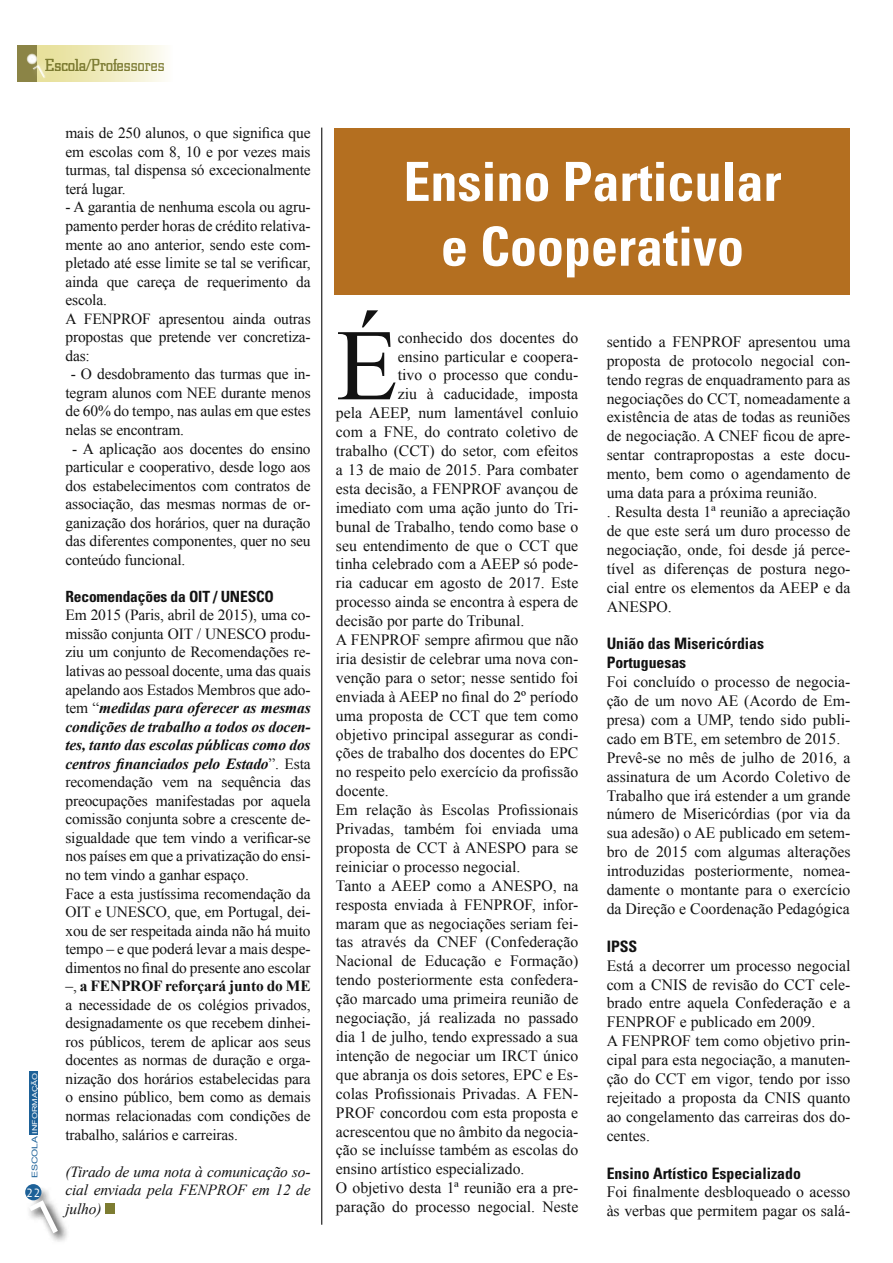
<style>
.page{position:relative;width:893px;height:1263px;background:#fff}
.page>*{position:absolute;margin:0;border:0;box-sizing:border-box;transform-origin:0 0}
.t1{font:101.4px "Times New Roman";color:#121212}
.t2{font:700 condensed 54px/64.8px "Univers";color:#fff;text-align:center}
.t3{font:18px "Civic";color:#7d7c31}
.t4{font:15.75px/18.9px "Times New Roman";color:#121212}
.t5{font:15.45px/18.6px "Times New Roman";letter-spacing:-.01em;color:#121212;text-align:justify}
.t6{font:italic 15.45px/18.6px "Times New Roman";letter-spacing:-.01em;color:#121212;text-align:justify}
.t7{font:12px "Andale Mono";color:#fff}
.t8{font:7.8px "Arial";color:#1d6198;scale:1.33 1}
.t9{font:6.75px "Arial";color:#fff;scale:1.33 1}
.s1{font-family:"Univers";font-weight:700;font-stretch:condensed}
.s2{font-weight:700;font-style:italic}
.s3{font-weight:700}
</style>
<div class="page">
<svg style="left:39px;top:1186px;width:28px;height:56px"></svg>
<svg style="left:29px;top:1189px;width:29px;height:44px"></svg>
<div style="left:25px;top:1184px;width:16px;height:16px;background:#1d6198;border-radius:50%"></div>
<div style="left:29px;top:1072px;width:9px;height:63px;background:#1d6198"></div>
<div style="left:37px;top:45px;width:136px;height:37px;background:linear-gradient(to right,#e5dd90,#fcfbf4)"></div>
<div style="left:17px;top:45px;width:20px;height:37px;background:#8b8446"></div>
<div style="left:29px;top:56px;width:27px;height:27px;background:#fff;opacity:.25"></div>
<svg style="left:27px;top:53px;width:10px;height:12px"></svg>
<svg style="left:33px;top:64px;width:13px;height:16px"></svg>
<div style="left:105px;top:1203px;width:10px;height:11px;background:#7d7c31"></div>
<div style="left:334px;top:129px;width:516px;height:166px;background:#b46f20"></div>
<hr style="left:321px;top:128px;width:1px;height:1097px;background:#121212">
<p class="t3" style="left:45px;top:56px;width:121px">Escola/Professores</p>
<p class="t9" style="left:30px;top:1134px;width:47px;rotate:-90deg">INFORMAÇÃO</p>
<p class="t8" style="left:30px;top:1178px;width:34px;rotate:-90deg">ESCOLA</p>
<p class="t7" style="left:26px;top:1185px;width:16px">22</p>
<p class="t5" style="left:65px;top:124px;width:247px">mais de 250 alunos, o que significa que em escolas com 8, 10 e por vezes mais turmas, tal dispensa só excecionalmente terá lugar.</p>
<p class="t5" style="left:65px;top:198px;width:247px;text-align:left">- A garantia de nenhuma escola ou agru&shy;pamento perder horas de crédito relativa&shy;mente ao ano anterior, sendo este com&shy;pletado até esse limite se tal se verificar, ainda que careça de requerimento da escola.<br>A FENPROF apresentou ainda outras propostas que pretende ver concretiza&shy;das:</p>
<p class="t5" style="left:65px;top:365px;width:247px;text-indent:5px">- O desdobramento das turmas que in&shy;tegram alunos com NEE durante menos de 60% do tempo, nas aulas em que estes nelas se encontram.</p>
<p class="t5" style="left:65px;top:439px;width:247px;text-indent:7px">- A aplicação aos docentes do ensino particular e cooperativo, desde logo aos dos estabelecimentos com contratos de associação, das mesmas normas de or&shy;ganização dos horários, quer na duração das diferentes componentes, quer no seu conteúdo funcional.</p>
<p class="t5" style="left:65px;top:587px;width:247px;text-align:left"><span class="s1">Recomendações da OIT / UNESCO<br></span>Em 2015 (Paris, abril de 2015), uma co&shy;missão conjunta OIT / UNESCO produ&shy;ziu um conjunto de Recomendações re&shy;lativas ao pessoal docente, uma das quais apelando aos Estados Membros que ado&shy;tem “<span class="s2">medidas para oferecer as mesmas condições de trabalho a todos os docen&shy;tes, tanto das escolas públicas como dos centros financiados pelo Estado</span>”. Esta recomendação vem na sequência das preocupações manifestadas por aquela comissão conjunta sobre a crescente de&shy;sigualdade que tem vindo a verificar-se nos países em que a privatização do ensi&shy;no tem vindo a ganhar espaço.<br>Face a esta justíssima recomendação da OIT e UNESCO, que, em Portugal, dei&shy;xou de ser respeitada ainda não há muito tempo – e que poderá levar a mais despe&shy;dimentos no final do presente ano escolar –, <span class="s3">a FENPROF reforçará junto do ME </span>a necessidade de os colégios privados, designadamente os que recebem dinhei&shy;ros públicos, terem de aplicar aos seus docentes as normas de duração e orga&shy;nização dos horários estabelecidas para o ensino público, bem como as demais normas relacionadas com condições de trabalho, salários e carreiras.</p>
<p class="t6" style="left:65px;top:1162px;width:247px">(Tirado de uma nota à comunicação so&shy;cial enviada pela FENPROF em 12 de julho)</p>
<p class="t2" style="left:403px;top:149px;width:380px">Ensino Particular e Cooperativo</p>
<p class="t1" style="left:336px;top:297px;width:63px">É</p>
<p class="t4" style="left:398px;top:328px;width:182px">conhecido dos docentes do</p>
<p class="t4" style="left:398px;top:347px;width:182px">ensino particular e coopera-</p>
<p class="t4" style="left:398px;top:365px;width:182px">tivo o processo que condu-</p>
<p class="t4" style="left:398px;top:384px;width:182px">ziu à caducidade, imposta</p>
<p class="t4" style="left:336px;top:403px;width:244px">pela AEEP, num lamentável conluio</p>
<p class="t4" style="left:336px;top:422px;width:244px">com a FNE, do contrato coletivo de</p>
<p class="t4" style="left:336px;top:441px;width:244px">trabalho (CCT) do setor, com efeitos</p>
<p class="t4" style="left:336px;top:460px;width:244px">a 13 de maio de 2015. Para combater</p>
<p class="t4" style="left:336px;top:479px;width:244px">esta decisão, a FENPROF avançou de</p>
<p class="t4" style="left:336px;top:498px;width:244px">imediato com uma ação junto do Tri-</p>
<p class="t4" style="left:336px;top:517px;width:244px">bunal de Trabalho, tendo como base o</p>
<p class="t4" style="left:336px;top:536px;width:244px">seu entendimento de que o CCT que</p>
<p class="t4" style="left:336px;top:554px;width:244px">tinha celebrado com a AEEP só pode-</p>
<p class="t4" style="left:336px;top:573px;width:244px">ria caducar em agosto de 2017. Este</p>
<p class="t4" style="left:336px;top:592px;width:244px">processo ainda se encontra à espera de</p>
<p class="t4" style="left:336px;top:611px;width:190px">decisão por parte do Tribunal.</p>
<p class="t4" style="left:336px;top:630px;width:244px">A FENPROF sempre afirmou que não</p>
<p class="t4" style="left:336px;top:649px;width:244px">iria desistir de celebrar uma nova con-</p>
<p class="t4" style="left:336px;top:668px;width:244px">venção para o setor; nesse sentido foi</p>
<p class="t4" style="left:336px;top:687px;width:244px">enviada à AEEP no final do 2º período</p>
<p class="t4" style="left:336px;top:706px;width:244px">uma proposta de CCT que tem como</p>
<p class="t4" style="left:336px;top:725px;width:244px">objetivo principal assegurar as condi-</p>
<p class="t4" style="left:336px;top:743px;width:244px">ções de trabalho dos docentes do EPC</p>
<p class="t4" style="left:336px;top:762px;width:244px">no respeito pelo exercício da profissão</p>
<p class="t4" style="left:336px;top:781px;width:54px">docente.</p>
<p class="t4" style="left:336px;top:800px;width:244px">Em relação às Escolas Profissionais</p>
<p class="t4" style="left:336px;top:819px;width:244px">Privadas, também foi enviada uma</p>
<p class="t4" style="left:336px;top:838px;width:244px">proposta de CCT à ANESPO para se</p>
<p class="t4" style="left:336px;top:857px;width:186px">reiniciar o processo negocial.</p>
<p class="t4" style="left:336px;top:876px;width:244px">Tanto a AEEP como a ANESPO, na</p>
<p class="t4" style="left:336px;top:895px;width:244px">resposta enviada à FENPROF, infor-</p>
<p class="t4" style="left:336px;top:914px;width:244px">maram que as negociações seriam fei-</p>
<p class="t4" style="left:336px;top:932px;width:244px">tas através da CNEF (Confederação</p>
<p class="t4" style="left:336px;top:951px;width:244px">Nacional de Educação e Formação)</p>
<p class="t4" style="left:336px;top:970px;width:244px">tendo posteriormente esta confedera-</p>
<p class="t4" style="left:336px;top:989px;width:244px">ção marcado uma primeira reunião de</p>
<p class="t4" style="left:336px;top:1008px;width:244px">negociação, já realizada no passado</p>
<p class="t4" style="left:336px;top:1027px;width:244px">dia 1 de julho, tendo expressado a sua</p>
<p class="t4" style="left:336px;top:1046px;width:244px">intenção de negociar um IRCT único</p>
<p class="t4" style="left:336px;top:1065px;width:244px">que abranja os dois setores, EPC e Es-</p>
<p class="t4" style="left:336px;top:1084px;width:244px">colas Profissionais Privadas. A FEN-</p>
<p class="t4" style="left:336px;top:1103px;width:244px">PROF concordou com esta proposta e</p>
<p class="t4" style="left:336px;top:1121px;width:244px">acrescentou que no âmbito da negocia-</p>
<p class="t4" style="left:336px;top:1140px;width:244px">ção se incluísse também as escolas do</p>
<p class="t4" style="left:336px;top:1159px;width:190px">ensino artístico especializado.</p>
<p class="t4" style="left:336px;top:1178px;width:244px">O objetivo desta 1ª reunião era a pre-</p>
<p class="t4" style="left:336px;top:1197px;width:244px">paração do processo negocial. Neste</p>
<p class="t4" style="left:607px;top:332px;width:245px">sentido a FENPROF apresentou uma proposta de protocolo negocial con&shy;tendo regras de enquadramento para as negociações do CCT, nomeadamente a existência de atas de todas as reuniões de negociação. A CNEF ficou de apre&shy;sentar contrapropostas a este docu&shy;mento, bem como o agendamento de uma data para a próxima reunião.<br>. Resulta desta 1ª reunião a apreciação de que este será um duro processo de negociação, onde, foi desde já perce&shy;tível as diferenças de postura nego&shy;cial entre os elementos da AEEP e da ANESPO.</p>
<p class="t4" style="left:607px;top:634px;width:245px"><span class="s1">União das Misericórdias<br>Portuguesas<br></span>Foi concluído o processo de negocia&shy;ção de um novo AE (Acordo de Em&shy;presa) com a UMP, tendo sido publi&shy;cado em BTE, em setembro de 2015.<br>Prevê-se no mês de julho de 2016, a assinatura de um Acordo Coletivo de<br>Trabalho que irá estender a um grande número de Misericórdias (por via da sua adesão) o AE publicado em setem&shy;bro de 2015 com algumas alterações introduzidas posteriormente, nomea&shy;damente o montante para o exercício da Direção e Coordenação Pedagógica</p>
<p class="t4" style="left:607px;top:937px;width:245px"><span class="s1">IPSS<br></span>Está a decorrer um processo negocial com a CNIS de revisão do CCT cele&shy;brado entre aquela Confederação e a<br>FENPROF e publicado em 2009.<br>A FENPROF tem como objetivo prin&shy;cipal para esta negociação, a manuten&shy;ção do CCT em vigor, tendo por isso rejeitado a proposta da CNIS quanto ao congelamento das carreiras dos do&shy;centes.</p>
<p class="t4" style="left:607px;top:1163px;width:245px"><span class="s1">Ensino Artístico Especializado<br></span>Foi finalmente desbloqueado o acesso às verbas que permitem pagar os salá-</p>
</div>
